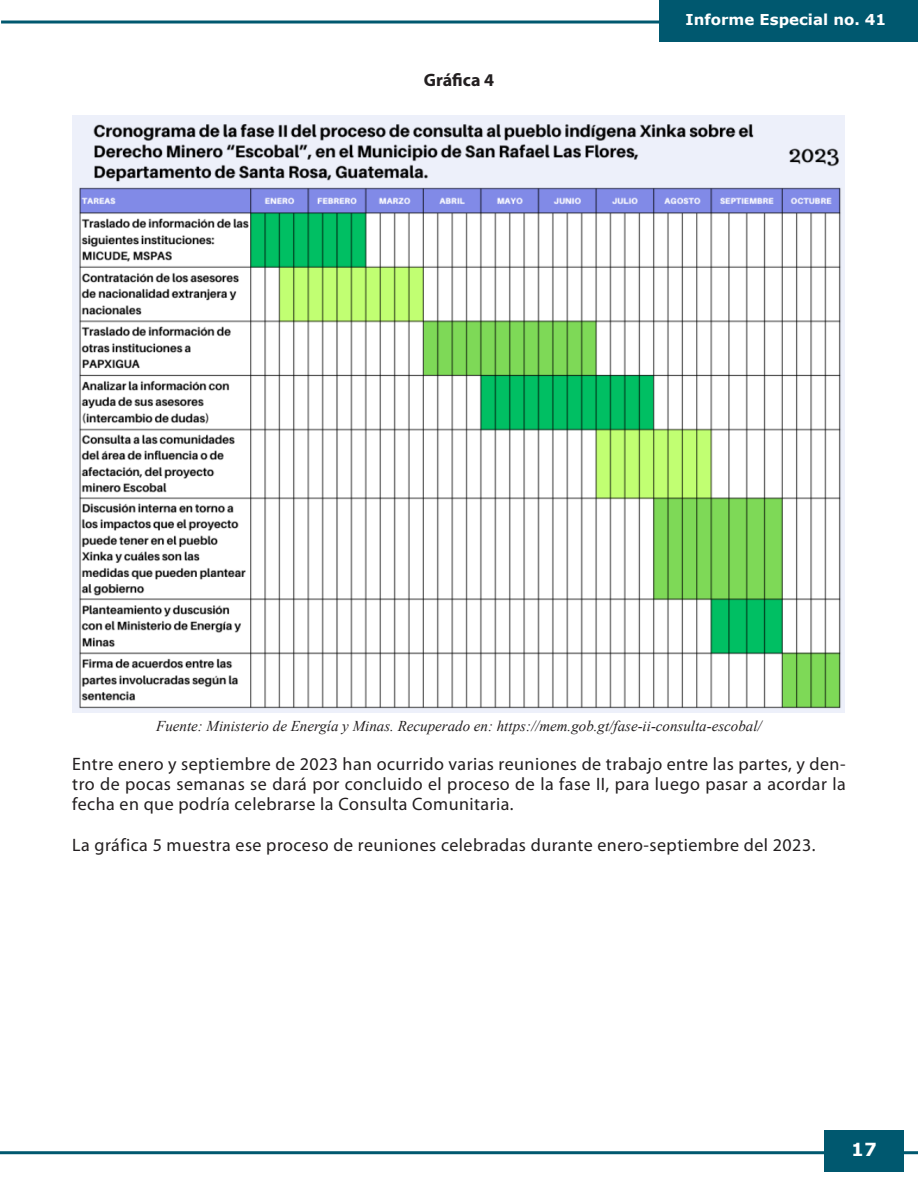
<style>
.page{position:relative;width:918px;height:1188px;background:#fff}
.page>*{position:absolute;margin:0;border:0;box-sizing:border-box;transform-origin:0 0}
.t1{font:18px/20.2px "Myriad Pro";letter-spacing:.025em;color:#231f20;text-align:justify}
.t2{font:700 18px "Myriad Pro";color:#231f20}
.t3{font:700 18px "Verdana";color:#fff}
.t4{font:italic 15px "Times New Roman";color:#231f20}
.t5{font:700 15px "Verdana";color:#fff}
</style>
<div class="page">
<hr style="left:0;top:1151px;width:918px;height:3px;background:#00586f">
<div style="left:824px;top:1130px;width:80px;height:41px;background:#00586f"></div>
<hr style="left:1px;top:21px;width:658px;height:3px;background:#00586f">
<div style="left:659px;top:0;width:259px;height:41px;background:#00586f"></div>
<img style="left:72px;top:116px;width:773px;height:596px">
<p class="t2" style="left:424px;top:68px;width:72px">Gráfica 4</p>
<p class="t5" style="left:686px;top:9px;width:202px">Informe Especial no. 41</p>
<p class="t4" style="left:156px;top:716px;width:607px">Fuente: Ministerio de Energía y Minas. Recuperado en: https://mem.gob.gt/fase-ii-consulta-escobal/</p>
<p class="t1" style="left:72px;top:753px;width:775px">Entre enero y septiembre de 2023 han ocurrido varias reuniones de trabajo entre las partes, y den&shy;tro de pocas semanas se dará por concluido el proceso de la fase II, para luego pasar a acordar la fecha en que podría celebrarse la Consulta Comunitaria.</p>
<p class="t1" style="left:72px;top:834px;width:745px">La gráfica 5 muestra ese proceso de reuniones celebradas durante enero-septiembre del 2023.</p>
<p class="t3" style="left:851px;top:1137px;width:27px">17</p>
</div>
